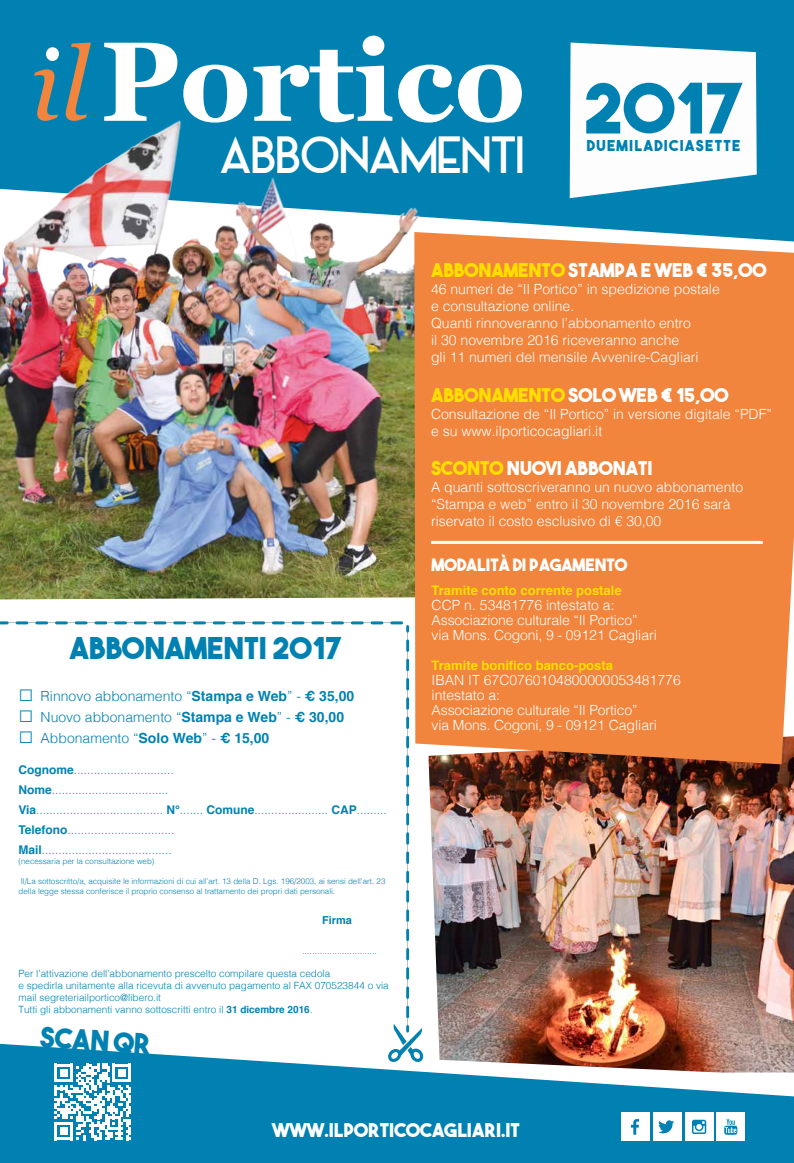
<style>
.page{position:relative;width:794px;height:1163px;background:#fff}
.page>*{position:absolute;margin:0;border:0;box-sizing:border-box;transform-origin:0 0}
.t1{font:700 112.7px "Georgia";color:#fff}
.t2{font:45.8px "Alpaca Scarlett Demo";color:#fff}
.t3{font:30px "The Bold Font";color:#0081b1}
.t4{font:27.7px "The Bold Font";color:#0081b1}
.t5{font:19px "The Bold Font";color:#fff}
.t6{font:17px "The Bold Font";color:#fff}
.t7{font:15px "The Bold Font";letter-spacing:.085em;color:#0081b1}
.t8{font:300 14px/17px "Helvetica";color:#fff}
.t9{font:300 14px "Helvetica";color:#0081b1}
.t10{font:700 13px "Helvetica";color:#ffde00}
.t11{font:300 12px/20px "Helvetica";color:#0081b1}
.t12{font:700 11px "Helvetica";color:#0081b1}
.t13{font:300 10px/12px "Helvetica";color:#0081b1}
.t14{font:300 9px "Helvetica";color:#0081b1}
.t15{font:300 8px/10px "Helvetica";color:#0081b1}
.s1{font-family:"Arial";font-weight:700;font-size:25px}
.s2{font-weight:700}
.s3{color:#ffde00}
</style>
<div class="page">
<div style="left:0;top:0;width:794px;height:232px;background:#0081b1"></div>
<img style="left:428px;top:764px;width:366px;height:279px">
<svg style="left:569px;top:42px;width:187px;height:156px"></svg>
<img style="left:0;top:110px;width:586px;height:489px">
<svg style="left:34px;top:69px;width:24px;height:52px"></svg>
<svg style="left:66px;top:42px;width:25px;height:79px;background:#638281"></svg>
<svg style="left:46px;top:47px;width:13px;height:14px"></svg>
<div style="left:414px;top:232px;width:380px;height:532px;background:#f1853d"></div>
<svg style="left:0;top:1043px;width:794px;height:119px;background:#3490b2"></svg>
<div style="left:620px;top:1112px;width:29px;height:28px;background:#fff"></div>
<svg style="left:631px;top:1119px;width:8px;height:15px"></svg>
<div style="left:653px;top:1112px;width:28px;height:29px;background:#fff"></div>
<svg style="left:658px;top:1120px;width:16px;height:13px"></svg>
<div style="left:684px;top:1112px;width:29px;height:29px;background:#fff"></div>
<svg style="left:692px;top:1119px;width:14px;height:14px"></svg>
<div style="left:716px;top:1112px;width:29px;height:29px;background:#fff"></div>
<svg style="left:724px;top:1119px;width:13px;height:15px"></svg>
<hr style="left:431px;top:541px;width:331px;height:3px;background:#fff">
<svg style="left:0;top:621px;width:409px;height:10px"></svg>
<svg style="left:387px;top:640px;width:37px;height:421px"></svg>
<svg style="left:55px;top:1063px;width:76px;height:76px"></svg>
<h1 class="t1" style="left:100px;top:-3px;width:645px">Portico <sub>2017</sub></h1>
<p class="t7" style="left:586px;top:135px;width:155px">DUEMILADICIASETTE</p>
<h2 class="t2" style="left:220px;top:124px;width:305px">ABBONAMENTI</h2>
<h3 class="t3" style="left:69px;top:629px;width:274px">ABBONAMENTI 2017</h3>
<p class="t9" style="left:18px;top:684px;width:337px"><span class="s1">□</span> Rinnovo abbonamento “<span class="s2">Stampa e Web</span>” - <span class="s2">€ 35,00</span></p>
<p class="t9" style="left:18px;top:705px;width:327px"><span class="s1">□</span> Nuovo abbonamento “<span class="s2">Stampa e Web</span>” - <span class="s2">€ 30,00</span></p>
<p class="t9" style="left:18px;top:726px;width:252px"><span class="s1">□</span> Abbonamento “<span class="s2">Solo Web</span>” - <span class="s2">€ 15,00</span></p>
<p class="t11" style="left:18px;top:759px;width:370px"><span class="s2">Cognome</span>..............................<br><span class="s2">Nome</span>...................................<br><span class="s2">Via</span>...................................... <span class="s2">N°</span>....... <span class="s2">Comune</span>...................... <span class="s2">CAP</span>.........<br><span class="s2">Telefono</span>................................<br><span class="s2">Mail</span>.......................................</p>
<p class="t15" style="left:18px;top:855px;width:138px">(necessaria per la consultazione web)</p>
<p class="t15" style="left:18px;top:875px;width:368px">Il/La sottoscritto/a, acquisite le informazioni di cui all’art. 13 della D. Lgs. 196/2003, ai sensi dell’art. 23 della legge stessa conferisce il proprio consenso al trattamento dei propri dati personali.</p>
<p class="t12" style="left:322px;top:911px;width:31px">Firma</p>
<p class="t14" style="left:302px;top:943px;width:77px">..............................</p>
<p class="t13" style="left:18px;top:966px;width:372px">Per l’attivazione dell’abbonamento prescelto compilare questa cedola<br>e spedirla unitamente alla ricevuta di avvenuto pagamento al FAX 070523844 o via mail segreteriailportico@libero.it<br>Tutti gli abbonamenti vanno sottoscritti entro il <span class="s2">31 dicembre 2016</span>.</p>
<h3 class="t4" style="left:42px;top:1019px;width:112px;rotate:4deg">SCAN QR</h3>
<h3 class="t5" style="left:431px;top:258px;width:337px"><span class="s3">ABBONAMENTO</span> STAMPA E WEB € 35,00</h3>
<p class="t8" style="left:431px;top:280px;width:290px">46 numeri de “Il Portico” in spedizione postale e consultazione online.<br>Quanti rinnoveranno l’abbonamento entro<br>il 30 novembre 2016 riceveranno anche<br>gli 11 numeri del mensile Avvenire-Cagliari</p>
<h3 class="t5" style="left:431px;top:382px;width:299px"><span class="s3">ABBONAMENTO</span> SOLO WEB € 15,00</h3>
<p class="t8" style="left:431px;top:404px;width:342px">Consultazione de “Il Portico” in versione digitale “PDF” e su www.ilporticocagliari.it</p>
<h3 class="t5" style="left:431px;top:455px;width:223px"><span class="s3">SCONTO</span> NUOVI ABBONATI</h3>
<p class="t8" style="left:431px;top:477px;width:314px">A quanti sottoscriveranno un nuovo abbonamento “Stampa e web” entro il 30 novembre 2016 sarà riservato il costo esclusivo di € 30,00</p>
<p class="t6" style="left:431px;top:554px;width:197px">MODALITÀ DI PAGAMENTO</p>
<p class="t10" style="left:431px;top:579px;width:191px">Tramite conto corrente postale</p>
<p class="t8" style="left:431px;top:596px;width:227px;line-height:15px">CCP n. 53481776 intestato a:<br>Associazione culturale “Il Portico” via Mons. Cogoni, 9 - 09121 Cagliari</p>
<p class="t10" style="left:431px;top:654px;width:183px">Tramite bonifico banco-posta</p>
<p class="t8" style="left:431px;top:671px;width:251px;line-height:15px">IBAN IT 67C0760104800000053481776 intestato a:<br>Associazione culturale “Il Portico”<br>via Mons. Cogoni, 9 - 09121 Cagliari</p>
<h3 class="t5" style="left:272px;top:1117px;width:249px">WWW.ILPORTICOCAGLIARI.IT</h3>
</div>
